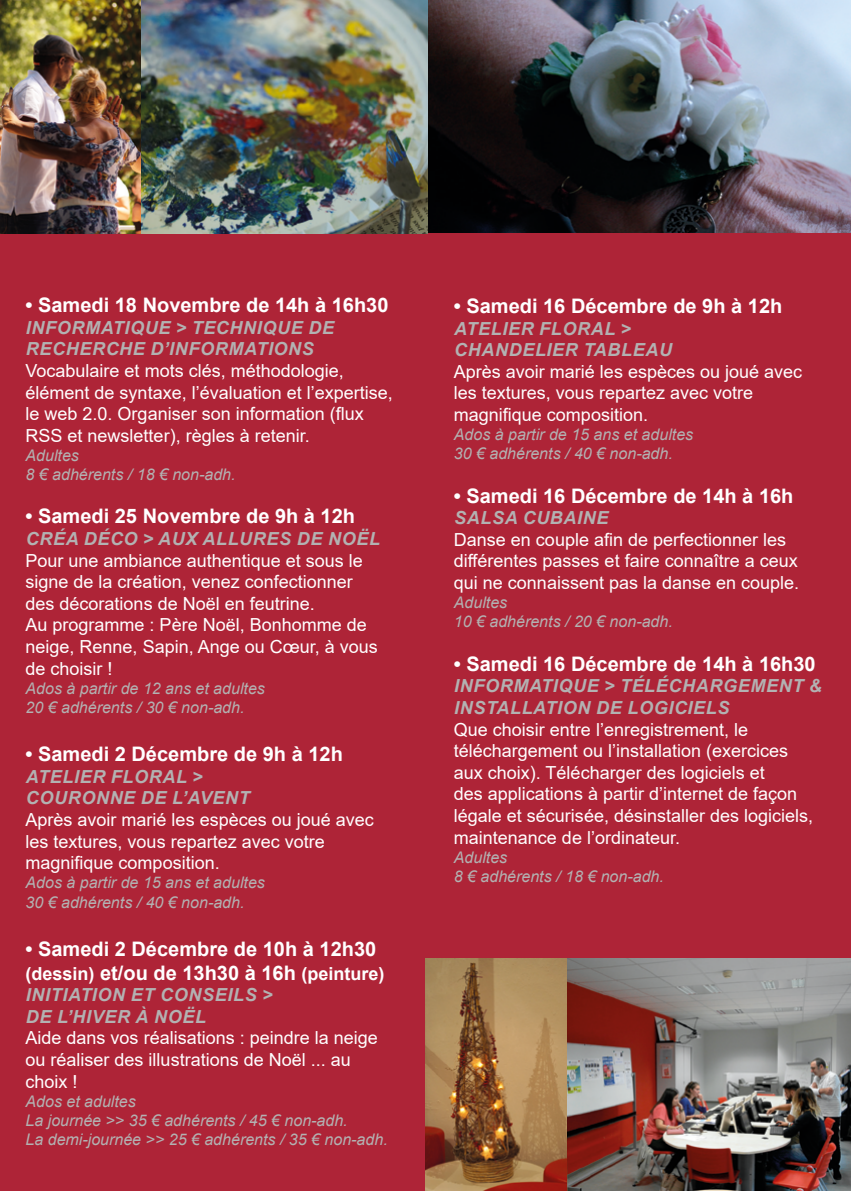
<style>
.page{position:relative;width:851px;height:1191px;background:#fff}
.page>*{position:absolute;margin:0;border:0;box-sizing:border-box;transform-origin:0 0}
.t1{font:700 20px "Arial";color:#fff}
.t2{font:18px/21.6px "Arial";color:#fff}
.t3{font:italic 700 18px/21.6px "Arial";letter-spacing:.035em;color:#b3b2b2}
.t4{font:italic 16px/19.2px "Arial";color:#b3b2b2}
.s1{font-style:normal;color:#fff}
.s2{font-style:normal;font-size:20px;color:#fff}
</style>
<div class="page">
<div style="left:0;top:0;width:850px;height:1191px;background:#ae2437"></div>
<img style="left:0;top:0;width:425px;height:233px">
<img style="left:426px;top:958px;width:424px;height:233px">
<img style="left:425px;top:0;width:425px;height:233px">
<p class="t1" style="left:26px;top:291px;width:364px">• Samedi 18 Novembre de 14h à 16h30</p>
<p class="t3" style="left:26px;top:317px;width:310px">INFORMATIQUE &gt; TECHNIQUE DE<br>RECHERCHE D’INFORMATIONS</p>
<p class="t2" style="left:26px;top:360px;width:369px">Vocabulaire et mots clés, méthodologie, élément de syntaxe, l’évaluation et l’expertise, le web 2.0. Organiser son information (flux RSS et newsletter), règles à retenir.</p>
<p class="t4" style="left:26px;top:446px;width:211px">Adultes<br>8 € adhérents / 18 € non-adh.</p>
<p class="t1" style="left:26px;top:502px;width:331px">• Samedi 25 Novembre de 9h à 12h</p>
<p class="t3" style="left:26px;top:528px;width:356px">CRÉA DÉCO &gt; AUX ALLURES DE NOËL</p>
<p class="t2" style="left:26px;top:549px;width:354px">Pour une ambiance authentique et sous le signe de la création, venez confectionner des décorations de Noël en feutrine.<br>Au programme : Père Noël, Bonhomme de neige, Renne, Sapin, Ange ou Cœur, à vous de choisir !</p>
<p class="t4" style="left:26px;top:679px;width:241px">Ados à partir de 12 ans et adultes<br>20 € adhérents / 30 € non-adh.</p>
<p class="t1" style="left:26px;top:740px;width:319px">• Samedi 2 Décembre de 9h à 12h</p>
<p class="t3" style="left:26px;top:766px;width:225px">ATELIER FLORAL &gt;<br>COURONNE DE L’AVENT</p>
<p class="t2" style="left:26px;top:808px;width:350px">Après avoir marié les espèces ou joué avec les textures, vous repartez avec votre magnifique composition.</p>
<p class="t4" style="left:26px;top:873px;width:241px">Ados à partir de 15 ans et adultes<br>30 € adhérents / 40 € non-adh.</p>
<p class="t1" style="left:26px;top:934px;width:352px">• Samedi 2 Décembre de 10h à 12h30</p>
<p class="t3" style="left:26px;top:963px;width:360px"><span class="s1">(dessin)</span> <span class="s2">et/ou de 13h30 à 16h</span> <span class="s1">(peinture)<br></span>INITIATION ET CONSEILS &gt;<br>DE L’HIVER À NOËL</p>
<p class="t2" style="left:26px;top:1027px;width:354px">Aide dans vos réalisations : peindre la neige ou réaliser des illustrations de Noël ... au choix !</p>
<p class="t4" style="left:26px;top:1091px;width:363px">Ados et adultes<br>La journée &gt;&gt; 35 € adhérents / 45 € non-adh.<br>La demi-journée &gt;&gt; 25 € adhérents / 35 € non-adh.</p>
<p class="t1" style="left:454px;top:292px;width:330px">• Samedi 16 Décembre de 9h à 12h</p>
<p class="t3" style="left:454px;top:318px;width:219px">ATELIER FLORAL &gt;<br>CHANDELIER TABLEAU</p>
<p class="t2" style="left:454px;top:360px;width:350px">Après avoir marié les espèces ou joué avec les textures, vous repartez avec votre magnifique composition.</p>
<p class="t4" style="left:454px;top:425px;width:241px">Ados à partir de 15 ans et adultes<br>30 € adhérents / 40 € non-adh.</p>
<p class="t1" style="left:454px;top:481px;width:341px">• Samedi 16 Décembre de 14h à 16h</p>
<p class="t3" style="left:454px;top:507px;width:156px">SALSA CUBAINE</p>
<p class="t2" style="left:454px;top:528px;width:347px">Danse en couple afin de perfectionner les différentes passes et faire connaître a ceux qui ne connaissent pas la danse en couple.</p>
<p class="t4" style="left:454px;top:593px;width:220px">Adultes<br>10 € adhérents / 20 € non-adh.</p>
<p class="t1" style="left:454px;top:649px;width:363px">• Samedi 16 Décembre de 14h à 16h30</p>
<p class="t3" style="left:454px;top:675px;width:369px">INFORMATIQUE &gt; TÉLÉCHARGEMENT &amp;<br>INSTALLATION DE LOGICIELS</p>
<p class="t2" style="left:454px;top:718px;width:361px">Que choisir entre l’enregistrement, le téléchargement ou l’installation (exercices aux choix). Télécharger des logiciels et<br>des applications à partir d’internet de façon légale et sécurisée, désinstaller des logiciels, maintenance de l’ordinateur.</p>
<p class="t4" style="left:454px;top:847px;width:211px">Adultes<br>8 € adhérents / 18 € non-adh.</p>
</div>
